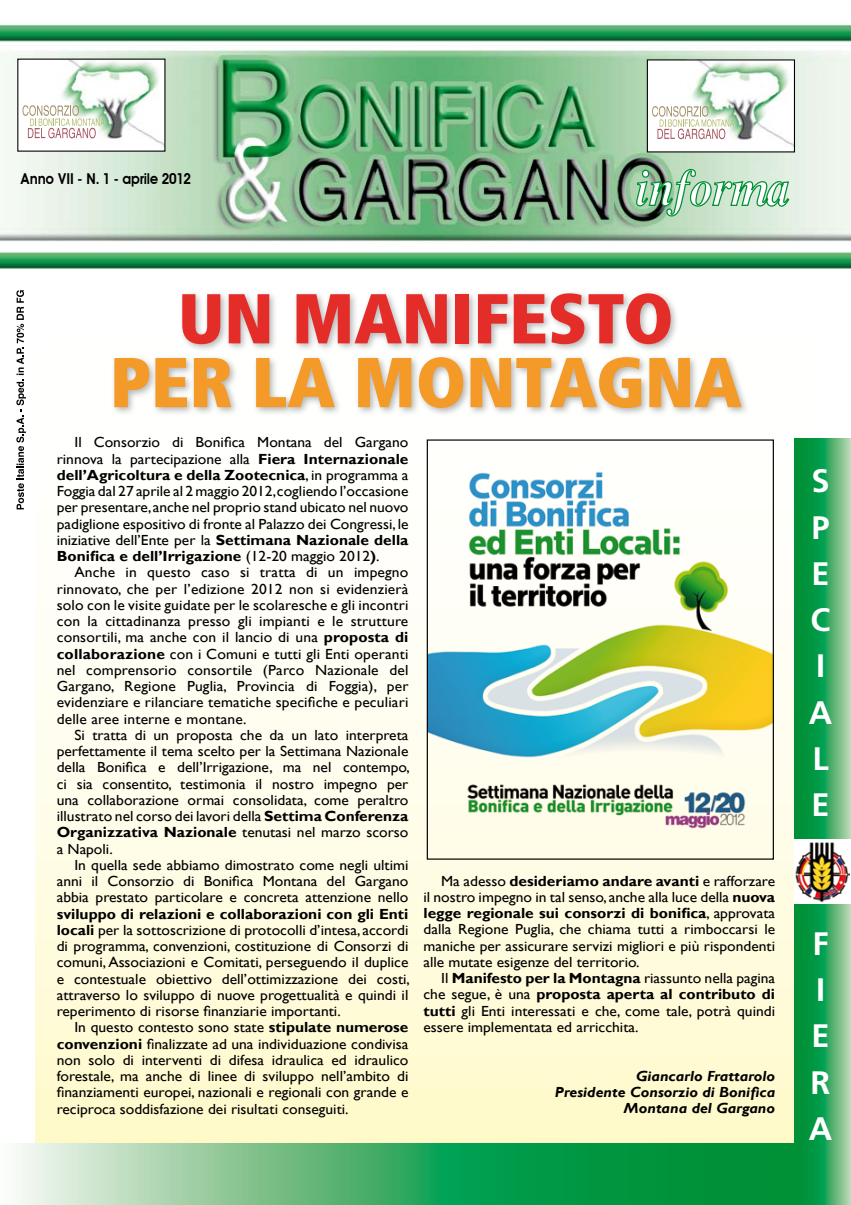
<style>
.page{position:relative;width:851px;height:1205px;background:#fff}
.page>*{position:absolute;margin:0;border:0;box-sizing:border-box;transform-origin:0 0}
.t1{font:900 condensed 70.38px "Frutiger";color:#f39a29}
.t2{font:900 condensed 70.38px "Frutiger";color:#e42d28}
.t3{font:700 32.5px/46.2px "Frutiger";color:#fff}
.t4{font:600 15px "Avant Garde";letter-spacing:-.02em;color:#000;scale:.9 1}
.t5{font:14.62px/16.2px "Gill Sans";color:#000;text-align:justify;scale:1.06 1}
.t6{font:italic 700 14.62px/16.2px "Gill Sans";color:#000;text-align:right;scale:1.06 1}
.s1{font-weight:700}
</style>
<div class="page">
<img style="left:0;top:24px;width:850px;height:245px">
<div style="left:18px;top:59px;width:147px;height:92px;background:#fff"></div>
<img style="left:60px;top:61px;width:103px;height:85px">
<svg style="left:22px;top:105px;width:83px;height:33px"></svg>
<svg style="left:16px;top:290px;width:10px;height:219px"></svg>
<svg style="left:635px;top:168px;width:155px;height:49px;background:#aad1b4"></svg>
<div style="left:35px;top:290px;width:780px;height:879px;background:linear-gradient(to bottom,#fdfeff,#fef9ce)"></div>
<div style="left:110px;top:289px;width:740px;height:167px;background:#000;opacity:.3"></div>
<div style="left:647px;top:60px;width:147px;height:92px;background:#fff"></div>
<img style="left:691px;top:61px;width:101px;height:85px">
<svg style="left:652px;top:106px;width:82px;height:33px"></svg>
<img style="left:428px;top:441px;width:343px;height:417px">
<svg style="left:794px;top:438px;width:56px;height:767px;background:#31a75e"></svg>
<svg style="left:19px;top:1143px;width:775px;height:62px;background:#4bb171"></svg>
<img style="left:794px;top:839px;width:55px;height:65px">
<p class="t4" style="left:20px;top:169px;width:191px">Anno VII - N. 1 - aprile 2012</p>
<h1 class="t2" style="left:178px;top:276px;width:497px">UN MANIFESTO</h1>
<h1 class="t1" style="left:110px;top:340px;width:633px">PER LA MONTAGNA</h1>
<p class="t5" style="left:57px;top:434px;width:333px;text-indent:18px">Il Consorzio di Bonifica Montana del Gargano rinnova la partecipazione alla <span class="s1">Fiera Internazionale dell’Agricoltura e della Zootecnica</span>, in programma a Foggia dal 27 aprile al 2 maggio 2012,cogliendo l’occasione per presentare, anche nel proprio stand ubicato nel nuovo padiglione espositivo di fronte al Palazzo dei Congressi, le iniziative dell’Ente per la <span class="s1">Settimana Nazionale della Bonifica e dell’Irrigazione</span> (12-20 maggio 2012<span class="s1">)</span>.</p>
<p class="t5" style="left:57px;top:564px;width:333px;text-indent:18px">Anche in questo caso si tratta di un impegno rinnovato, che per l’edizione 2012 non si evidenzierà solo con le visite guidate per le scolaresche e gli incontri con la cittadinanza presso gli impianti e le strutture consortili, ma anche con il lancio di una <span class="s1">proposta di collaborazione</span> con i Comuni e tutti gli Enti operanti nel comprensorio consortile (Parco Nazionale del Gargano, Regione Puglia, Provincia di Foggia), per evidenziare e rilanciare tematiche specifiche e peculiari delle aree interne e montane.</p>
<p class="t5" style="left:57px;top:727px;width:335px;text-indent:18px">Si tratta di un proposta che da un lato interpreta perfettamente il tema scelto per la Settimana Nazionale della Bonifica e dell’Irrigazione, ma nel contempo, ci sia consentito, testimonia il nostro impegno per una collaborazione ormai consolidata, come peraltro illustrato nel corso dei lavori della <span class="s1">Settima Conferenza Organizzativa Nazionale</span> tenutasi nel marzo scorso a Napoli.</p>
<p class="t5" style="left:57px;top:857px;width:333px;text-indent:18px">In quella sede abbiamo dimostrato come negli ultimi anni il Consorzio di Bonifica Montana del Gargano abbia prestato particolare e concreta attenzione nello</p>
<p class="t5" style="left:57px;top:906px;width:335px"><span class="s1">sviluppo di relazioni e collaborazioni con gli Enti locali</span> per la sottoscrizione di protocolli d’intesa, accordi di programma, convenzioni, costituzione di Consorzi di comuni, Associazioni e Comitati, perseguendo il duplice e contestuale obiettivo dell’ottimizzazione dei costi, attraverso lo sviluppo di nuove progettualità e quindi il reperimento di risorse finanziarie importanti.</p>
<p class="t5" style="left:57px;top:1019px;width:333px;text-indent:18px">In questo contesto sono state <span class="s1">stipulate numerose convenzioni</span> finalizzate ad una individuazione condivisa non solo di interventi di difesa idraulica ed idraulico forestale, ma anche di linee di sviluppo nell’ambito di finanziamenti europei, nazionali e regionali con grande e reciproca soddisfazione dei risultati conseguiti.</p>
<p class="t5" style="left:423px;top:873px;width:333px;text-indent:18px">Ma adesso <span class="s1">desideriamo andare avanti</span> e rafforzare il nostro impegno in tal senso, anche alla luce della <span class="s1">nuova legge regionale sui consorzi di bonifica</span>, approvata dalla Regione Puglia, che chiama tutti a rimboccarsi le maniche per assicurare servizi migliori e più rispondenti alle mutate esigenze del territorio.</p>
<p class="t5" style="left:423px;top:970px;width:333px;text-indent:18px">Il <span class="s1">Manifesto per la Montagna</span> riassunto nella pagina che segue, è una <span class="s1">proposta aperta al contributo di tutti</span> gli Enti interessati e che, come tale, potrà quindi essere implementata ed arricchita.</p>
<p class="t6" style="left:555px;top:1068px;width:209px">Giancarlo Frattarolo<br>Presidente Consorzio di Bonifica<br>Montana del Gargano</p>
<h2 class="t3" style="left:808px;top:457px;width:25px">S<br>P<br>E<br>C<br>I<br>A<br>L<br>E</h2>
<h2 class="t3" style="left:808px;top:920px;width:25px">F<br>I<br>E<br>R<br>A</h2>
</div>
